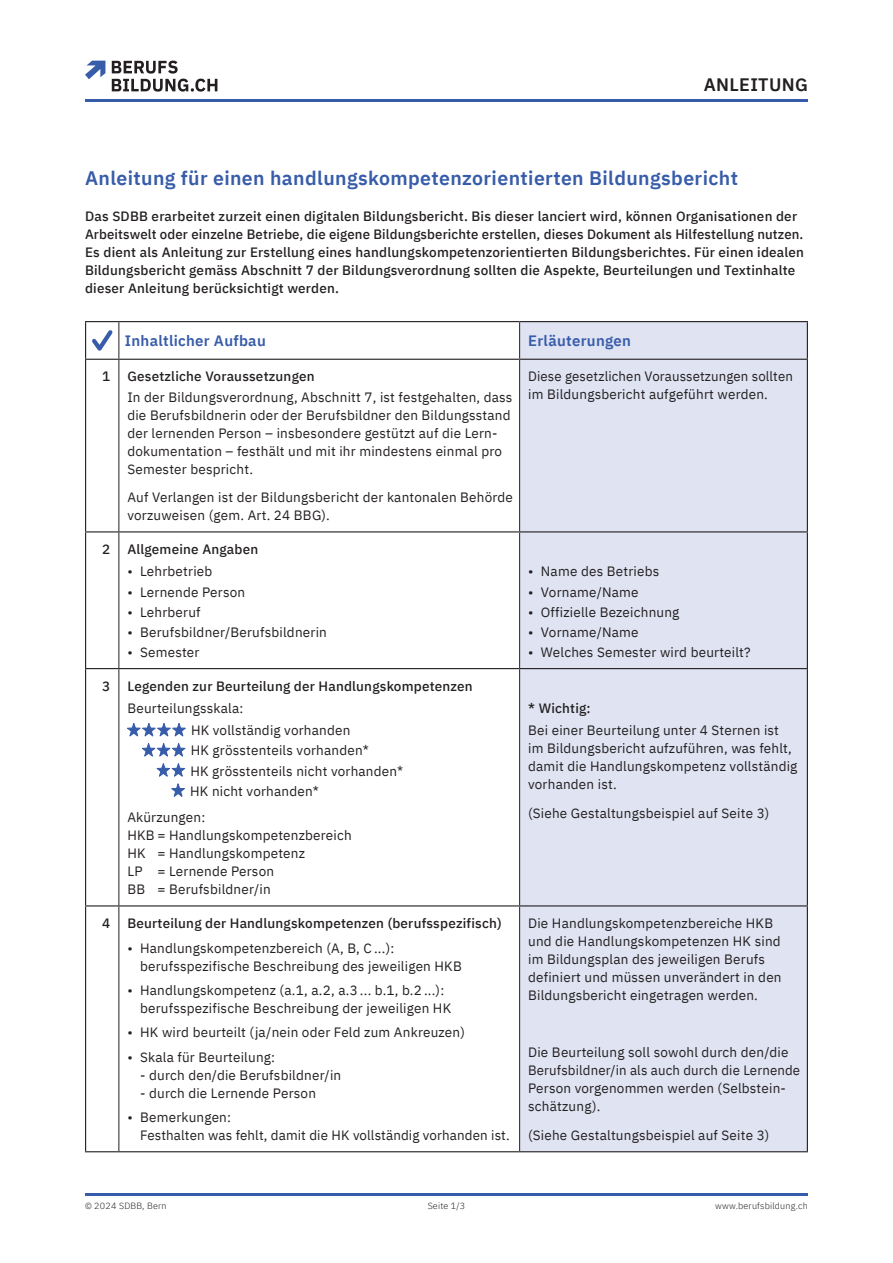
<style>
.page{position:relative;width:893px;height:1263px;background:#fff}
.page>*{position:absolute;margin:0;border:0;box-sizing:border-box;transform-origin:0 0}
.t1{font:600 19.5px "IBM Plex Sans";letter-spacing:.02em;color:#375ca9}
.t2{font:600 18px "IBM Plex Sans";letter-spacing:.02em;color:#231f20}
.t3{font:600 15px "IBM Plex Sans";letter-spacing:.02em;color:#375ca9}
.t4{font:13.5px/18px "IBM Plex Sans";letter-spacing:.015em;color:#231f20}
.t5{font:500 13.5px/18px "IBM Plex Sans";letter-spacing:.015em;color:#231f20}
.t6{font:300 9px "IBM Plex Sans";letter-spacing:.02em;color:#231f20}
</style>
<div class="page">
<hr style="left:85px;top:1193px;width:723px;height:3px;background:#375ca9">
<svg style="left:112px;top:61px;width:105px;height:31px"></svg>
<svg style="left:85px;top:61px;width:20px;height:18px"></svg>
<hr style="left:85px;top:99px;width:723px;height:3px;background:#375ca9">
<div style="left:520px;top:322px;width:287px;height:829px;background:#dfe3f2"></div>
<hr style="left:119px;top:360px;width:1px;height:171px;background:#231f20">
<hr style="left:119px;top:532px;width:1px;height:136px;background:#231f20">
<hr style="left:119px;top:669px;width:1px;height:236px;background:#231f20">
<hr style="left:119px;top:906px;width:1px;height:245px;background:#231f20">
<hr style="left:119px;top:322px;width:1px;height:37px;background:#231f20">
<hr style="left:85px;top:321px;width:34px;height:1px;background:#231f20">
<hr style="left:85px;top:322px;width:1px;height:37px;background:#231f20">
<hr style="left:119px;top:321px;width:401px;height:1px;background:#231f20">
<hr style="left:520px;top:321px;width:288px;height:1px;background:#231f20">
<hr style="left:807px;top:322px;width:1px;height:37px;background:#231f20">
<hr style="left:519px;top:322px;width:1px;height:37px;background:#231f20">
<hr style="left:519px;top:360px;width:1px;height:171px;background:#231f20">
<hr style="left:519px;top:532px;width:1px;height:136px;background:#231f20">
<hr style="left:519px;top:669px;width:1px;height:236px;background:#231f20">
<hr style="left:519px;top:906px;width:1px;height:245px;background:#231f20">
<hr style="left:85px;top:359px;width:34px;height:1px;background:#231f20">
<hr style="left:85px;top:360px;width:1px;height:171px;background:#231f20">
<hr style="left:119px;top:359px;width:401px;height:1px;background:#231f20">
<hr style="left:520px;top:359px;width:288px;height:1px;background:#231f20">
<hr style="left:807px;top:360px;width:1px;height:171px;background:#231f20">
<hr style="left:85px;top:531px;width:34px;height:1px;background:#231f20">
<hr style="left:85px;top:532px;width:1px;height:136px;background:#231f20">
<hr style="left:119px;top:531px;width:401px;height:1px;background:#231f20">
<hr style="left:520px;top:531px;width:288px;height:1px;background:#231f20">
<hr style="left:807px;top:532px;width:1px;height:136px;background:#231f20">
<hr style="left:85px;top:668px;width:34px;height:1px;background:#231f20">
<hr style="left:85px;top:669px;width:1px;height:236px;background:#231f20">
<hr style="left:119px;top:668px;width:401px;height:1px;background:#231f20">
<hr style="left:520px;top:668px;width:288px;height:1px;background:#231f20">
<hr style="left:807px;top:669px;width:1px;height:236px;background:#231f20">
<hr style="left:85px;top:905px;width:34px;height:1px;background:#231f20">
<hr style="left:85px;top:906px;width:1px;height:245px;background:#231f20">
<hr style="left:119px;top:905px;width:401px;height:1px;background:#231f20">
<hr style="left:520px;top:905px;width:288px;height:1px;background:#231f20">
<hr style="left:807px;top:906px;width:1px;height:245px;background:#231f20">
<hr style="left:85px;top:1151px;width:34px;height:1px;background:#231f20">
<hr style="left:119px;top:1151px;width:401px;height:1px;background:#231f20">
<hr style="left:520px;top:1151px;width:288px;height:1px;background:#231f20">
<svg style="left:92px;top:330px;width:21px;height:21px"></svg>
<svg style="left:127px;top:723px;width:59px;height:14px"></svg>
<svg style="left:141px;top:743px;width:45px;height:14px"></svg>
<svg style="left:156px;top:763px;width:30px;height:14px"></svg>
<svg style="left:171px;top:783px;width:14px;height:14px"></svg>
<h2 class="t2" style="left:704px;top:71px;width:106px">ANLEITUNG</h2>
<h1 class="t1" style="left:85px;top:163px;width:654px">Anleitung für einen handlungskompetenzorientierten Bildungsbericht</h1>
<p class="t5" style="left:85px;top:206px;width:721px">Das SDBB erarbeitet zurzeit einen digitalen Bildungsbericht. Bis dieser lanciert wird, können Organisationen der Arbeitswelt oder einzelne Betriebe, die eigene Bildungsberichte erstellen, dieses Dokument als Hilfestellung nutzen.<br>Es dient als Anleitung zur Erstellung eines handlungskompetenzorientierten Bildungsberichtes. Für einen idealen Bildungsbericht gemäss Abschnitt 7 der Bildungsverordnung sollten die Aspekte, Beurteilungen und Textinhalte dieser Anleitung berücksichtigt werden.</p>
<p class="t3" style="left:125px;top:329px;width:142px">Inhaltlicher Aufbau</p>
<p class="t3" style="left:528px;top:329px;width:104px">Erläuterungen</p>
<p class="t5" style="left:102px;top:367px;width:10px">1</p>
<p class="t5" style="left:127px;top:367px;width:189px">Gesetzliche Voraussetzungen</p>
<p class="t4" style="left:127px;top:387px;width:387px">In der Bildungsverordnung, Abschnitt 7, ist festgehalten, dass die Berufsbildnerin oder der Berufsbildner den Bildungsstand der lernenden Person – insbesondere gestützt auf die Lern&shy;dokumentation – festhält und mit ihr mindestens einmal pro Semester bespricht.</p>
<p class="t4" style="left:127px;top:487px;width:387px">Auf Verlangen ist der Bildungsbericht der kantonalen Behörde vorzuweisen (gem. Art. 24 BBG).</p>
<p class="t5" style="left:102px;top:539px;width:10px">2</p>
<p class="t5" style="left:127px;top:539px;width:132px">Allgemeine Angaben</p>
<p class="t4" style="left:127px;top:561px;width:86px">• Lehrbetrieb</p>
<p class="t4" style="left:127px;top:582px;width:119px">• Lernende Person</p>
<p class="t4" style="left:127px;top:602px;width:75px">• Lehrberuf</p>
<p class="t4" style="left:127px;top:622px;width:201px">• Berufsbildner/Berufsbildnerin</p>
<p class="t4" style="left:127px;top:642px;width:74px">• Semester</p>
<p class="t5" style="left:102px;top:676px;width:10px">3</p>
<p class="t5" style="left:127px;top:676px;width:347px">Legenden zur Beurteilung der Handlungskompetenzen</p>
<p class="t4" style="left:191px;top:696px;width:161px;line-height:22.2px;text-indent:-64px">Beurteilungsskala:<br>HK vollständig vorhanden</p>
<p class="t4" style="left:190px;top:739px;width:215px;line-height:20.1px">HK grösstenteils vorhanden*<br>HK grösstenteils nicht vorhanden*<br>HK nicht vorhanden*</p>
<p class="t4" style="left:127px;top:807px;width:226px">Akürzungen:<br>HKB = Handlungskompetenzbereich<br>HK = Handlungskompetenz<br>LP = Lernende Person<br>BB = Berufsbildner/in</p>
<p class="t5" style="left:102px;top:913px;width:10px">4</p>
<p class="t5" style="left:127px;top:913px;width:376px">Beurteilung der Handlungskompetenzen (berufsspezifisch)</p>
<p class="t4" style="left:140px;top:938px;width:323px;text-indent:-13px">• Handlungskompetenzbereich (A, B, C...): berufsspezifische Beschreibung des jeweiligen HKB</p>
<p class="t4" style="left:140px;top:980px;width:313px;text-indent:-13px">• Handlungskompetenz (a.1, a.2, a.3 ... b.1, b.2 ...): berufsspezifische Beschreibung der jeweiligen HK</p>
<p class="t4" style="left:127px;top:1022px;width:339px">• HK wird beurteilt (ja/nein oder Feld zum Ankreuzen)</p>
<p class="t4" style="left:127px;top:1047px;width:149px">• Skala für Beurteilung:</p>
<p class="t4" style="left:140px;top:1065px;width:203px">- durch den/die Berufsbildner/in</p>
<p class="t4" style="left:140px;top:1083px;width:177px">- durch die Lernende Person</p>
<p class="t4" style="left:140px;top:1107px;width:371px;text-indent:-13px">• Bemerkungen:<br>Festhalten was fehlt, damit die HK vollständig vorhanden ist.</p>
<p class="t4" style="left:528px;top:367px;width:266px">Diese gesetzlichen Voraussetzungen sollten im Bildungsbericht aufgeführt werden.</p>
<p class="t4" style="left:528px;top:561px;width:133px">• Name des Betriebs</p>
<p class="t4" style="left:528px;top:582px;width:112px">• Vorname/Name</p>
<p class="t4" style="left:528px;top:602px;width:153px">• Offizielle Bezeichnung</p>
<p class="t4" style="left:528px;top:622px;width:112px">• Vorname/Name</p>
<p class="t4" style="left:528px;top:642px;width:224px">• Welches Semester wird beurteilt?</p>
<p class="t5" style="left:528px;top:698px;width:64px">* Wichtig:</p>
<p class="t4" style="left:528px;top:720px;width:271px">Bei einer Beurteilung unter 4 Sternen ist im Bildungsbericht aufzuführen, was fehlt, damit die Handlungskompetenz vollständig vorhanden ist.</p>
<p class="t4" style="left:528px;top:803px;width:243px">(Siehe Gestaltungsbeispiel auf Seite 3)</p>
<p class="t4" style="left:528px;top:913px;width:255px">Die Handlungskompetenzbereiche HKB und die Handlungskompetenzen HK sind im Bildungsplan des jeweiligen Berufs definiert und müssen unverändert in den Bildungsbericht eingetragen werden.</p>
<p class="t4" style="left:528px;top:1042px;width:273px">Die Beurteilung soll sowohl durch den/die Berufsbildner/in als auch durch die Lernende Person vorgenommen werden (Selbstein&shy;schätzung).</p>
<p class="t4" style="left:528px;top:1125px;width:243px">(Siehe Gestaltungsbeispiel auf Seite 3)</p>
<p class="t6" style="left:85px;top:1199px;width:83px">© 2024 SDBB, Bern</p>
<p class="t6" style="left:715px;top:1199px;width:94px">www.berufsbildung.ch</p>
<p class="t6" style="left:428px;top:1199px;width:39px">Seite 1/3</p>
</div>
